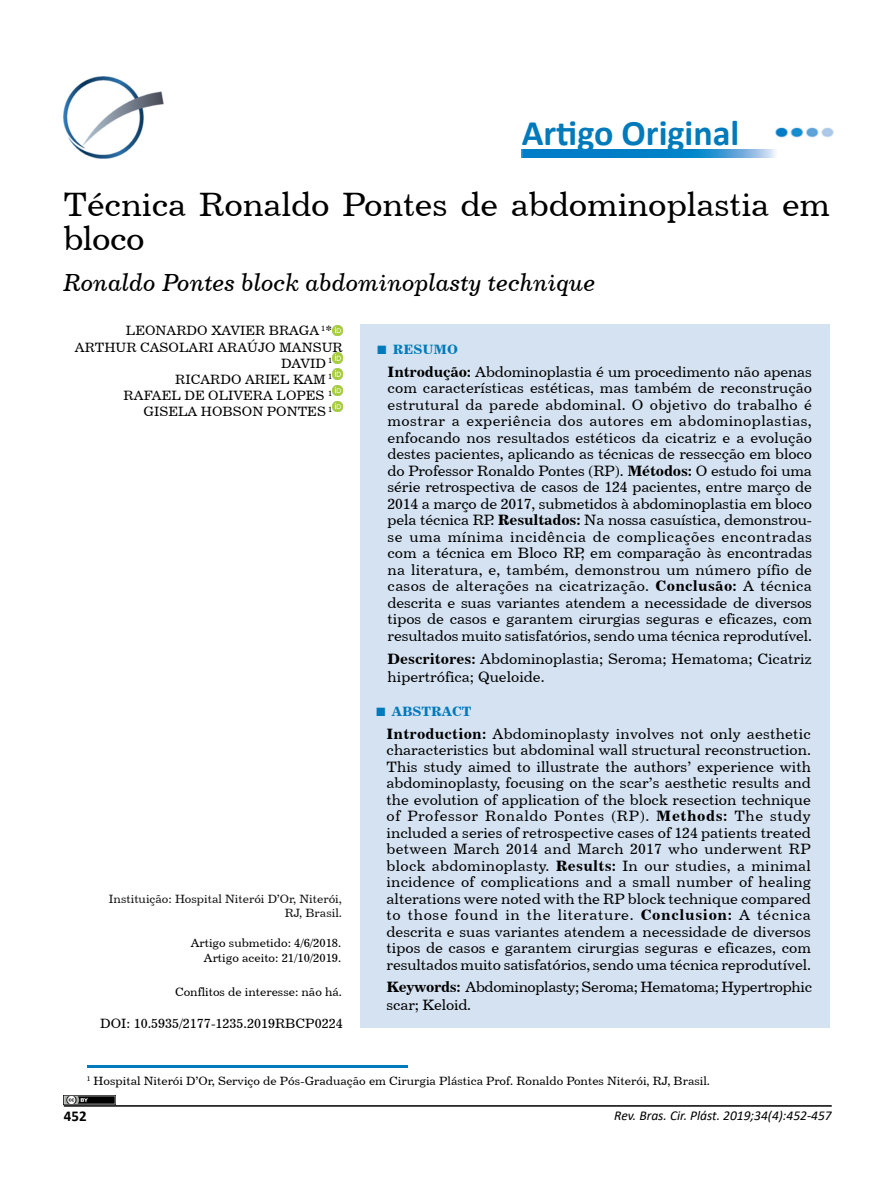
<style>
.page{position:relative;width:893px;height:1191px;background:#fff}
.page>*{position:absolute;margin:0;border:0;box-sizing:border-box;transform-origin:0 0}
.t1{font:700 36px "Calibri";color:#007abb}
.t2{font:33.75px/34.5px "Century 731 BT Roman A";letter-spacing:-.005em;color:#000}
.t3{font:24.75px "Century 731 BT Italic A";color:#000}
.t4{font:15px/16.5px "Century 731 BT Roman A";letter-spacing:-.005em;color:#000;text-align:justify}
.t5{font:700 15px "Calibri";color:#000}
.t6{font:13.5px "Century 731 BT Roman A";color:#000}
.t7{font:italic 13.5px "Calibri";color:#000}
.t8{font:13.5px "Century 731 BT Bold A";color:#007abb}
.t9{font:12px/14.4px "Century 731 BT Roman A";color:#000;text-align:right}
.t10{font:12px/14.4px "Century 731 BT Roman A";color:#111211;text-align:right}
.s1{font-family:"Times New Roman";font-weight:700;font-size:18px}
.s2{font-family:"Century 731 BT Bold A"}
</style>
<div class="page">
<hr style="left:64px;top:1105px;width:768px;height:1px;background:#000">
<svg style="left:332px;top:325px;width:11px;height:11px"></svg>
<svg style="left:332px;top:352px;width:11px;height:11px"></svg>
<svg style="left:332px;top:369px;width:11px;height:10px"></svg>
<svg style="left:332px;top:385px;width:11px;height:27px"></svg>
<img style="left:775px;top:127px;width:59px;height:11px">
<img style="left:521px;top:150px;width:255px;height:7px">
<img style="left:63px;top:77px;width:101px;height:82px">
<div style="left:360px;top:324px;width:470px;height:704px;background:#d4e2f1"></div>
<hr style="left:87px;top:1065px;width:320px;height:2px;background:#007abb">
<img style="left:64px;top:1095px;width:51px;height:9px">
<h1 class="t1" style="left:522px;top:108px;width:219px">Artigo Original</h1>
<h2 class="t2" style="left:63px;top:186px;width:768px">Técnica Ronaldo Pontes de abdominoplastia em bloco</h2>
<h3 class="t3" style="left:63px;top:267px;width:534px">Ronaldo Pontes block abdominoplasty technique</h3>
<p class="t6" style="left:126px;top:322px;width:208px">LEONARDO XAVIER BRAGA <sup>1</sup>*</p>
<p class="t6" style="left:75px;top:338px;width:269px">ARTHUR CASOLARI ARAÚJO MANSUR</p>
<p class="t6" style="left:281px;top:355px;width:52px">DAVID <sup>1</sup></p>
<p class="t6" style="left:175px;top:371px;width:158px">RICARDO ARIEL KAM <sup>1</sup></p>
<p class="t6" style="left:124px;top:387px;width:210px">RAFAEL DE OLIVERA LOPES <sup>1</sup></p>
<p class="t6" style="left:144px;top:403px;width:190px">GISELA HOBSON PONTES <sup>1</sup></p>
<p class="t10" style="left:109px;top:891px;width:235px">Instituição: Hospital Niterói D’Or, Niterói,<br>RJ, Brasil.</p>
<p class="t9" style="left:191px;top:935px;width:152px">Artigo submetido: 4/6/2018.<br>Artigo aceito: 21/10/2019.</p>
<p class="t9" style="left:175px;top:984px;width:168px">Conflitos de interesse: não há.</p>
<p class="t6" style="left:100px;top:1015px;width:244px">DOI: 10.5935/2177-1235.2019RBCP0224</p>
<p class="t8" style="left:376px;top:341px;width:83px"><span class="s1">■</span> RESUMO</p>
<p class="t4" style="left:388px;top:363px;width:426px"><span class="s2">Introdução:</span> Abdominoplastia é um procedimento não apenas com características estéticas, mas também de reconstrução estrutural da parede abdominal. O objetivo do trabalho é mostrar a experiência dos autores em abdominoplastias, enfocando nos resultados estéticos da cicatriz e a evolução destes pacientes, aplicando as técnicas de ressecção em bloco do Professor Ronaldo Pontes (RP). <span class="s2">Métodos:</span> O estudo foi uma série retrospectiva de casos de 124 pacientes, entre março de 2014 a março de 2017, submetidos à abdominoplastia em bloco pela técnica RP. <span class="s2">Resultados:</span> Na nossa casuística, demonstrou&shy;se uma mínima incidência de complicações encontradas com a técnica em Bloco RP, em comparação às encontradas na literatura, e, também, demonstrou um número pífio de casos de alterações na cicatrização. <span class="s2">Conclusão:</span> A técnica descrita e suas variantes atendem a necessidade de diversos tipos de casos e garantem cirurgias seguras e eficazes, com resultados muito satisfatórios, sendo uma técnica reprodutível.</p>
<p class="t4" style="left:388px;top:649px;width:426px;line-height:18px"><span class="s2">Descritores:</span> Abdominoplastia; Seroma; Hematoma; Cicatriz hipertrófica; Queloide.</p>
<p class="t8" style="left:375px;top:703px;width:98px"><span class="s1">■</span> ABSTRACT</p>
<p class="t4" style="left:387px;top:725px;width:426px"><span class="s2">Introduction:</span> Abdominoplasty involves not only aesthetic characteristics but abdominal wall structural reconstruction.<br>This study aimed to illustrate the authors’ experience with abdominoplasty, focusing on the scar’s aesthetic results and the evolution of application of the block resection technique of Professor Ronaldo Pontes (RP). <span class="s2">Methods:</span> The study included a series of retrospective cases of 124 patients treated between March 2014 and March 2017 who underwent RP block abdominoplasty. <span class="s2">Results:</span> In our studies, a minimal incidence of complications and a small number of healing alterations were noted with the RP block technique compared to those found in the literature. <span class="s2">Conclusion:</span> A técnica descrita e suas variantes atendem a necessidade de diversos tipos de casos e garantem cirurgias seguras e eficazes, com resultados muito satisfatórios, sendo uma técnica reprodutível.</p>
<p class="t4" style="left:387px;top:977px;width:427px;line-height:18px"><span class="s2">Keywords:</span> Abdominoplasty; Seroma; Hematoma; Hypertrophic scar; Keloid.</p>
<p class="t9" style="left:87px;top:1073px;width:625px"><sup>1</sup> Hospital Niterói D’Or, Serviço de Pós-Graduação em Cirurgia Plástica Prof. Ronaldo Pontes Niterói, RJ, Brasil.</p>
<p class="t5" style="left:64px;top:1105px;width:24px">452</p>
<p class="t7" style="left:614px;top:1106px;width:219px">Rev. Bras. Cir. Plást. 2019;34(4):452-457</p>
</div>
